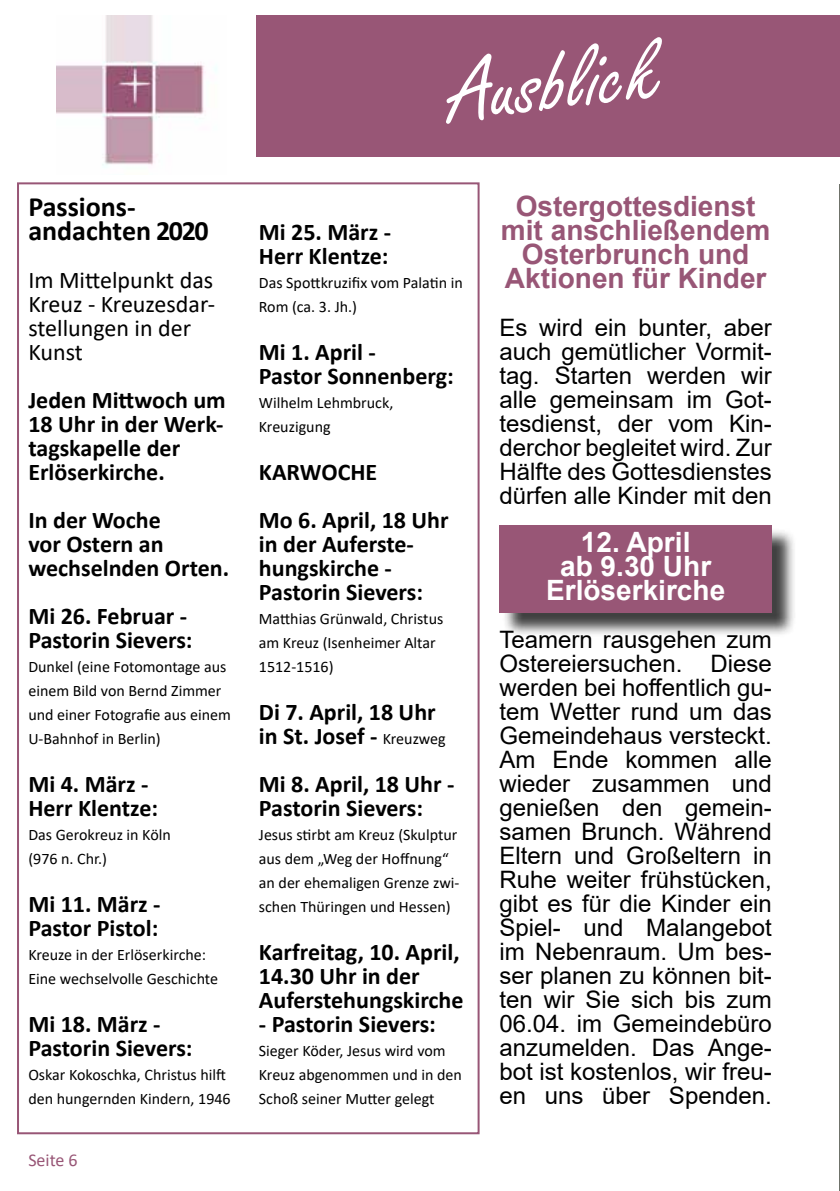
<style>
.page{position:relative;width:840px;height:1191px;background:#fff}
.page>*{position:absolute;margin:0;border:0;box-sizing:border-box;transform-origin:0 0}
.t1{font:96px "Freestyle Script";color:#fff}
.t2{font:700 28px/24px "Arial";color:#985676;text-align:center}
.t3{font:700 28px/24px "Arial";color:#fff;text-align:center}
.t4{font:700 28px/24px "Calibri";color:#000}
.t5{font:24px/24px "Arial";color:#000;text-align:justify}
.t6{font:700 24px/24px "Calibri";color:#000}
.t7{font:24px/24px "Calibri";color:#000}
.t8{font:18px "Calibri";color:#985676}
.t9{font:16px/24px "Calibri";color:#000}
.s1{font-weight:400;font-size:16px}
</style>
<div class="page">
<hr style="left:839px;top:184px;width:1px;height:1007px;background:#6f726a">
<div style="left:257px;top:15px;width:582px;height:142px;background:#985676"></div>
<img style="left:57px;top:15px;width:160px;height:152px">
<div style="left:502px;top:527px;width:294px;height:110px;background:#000;opacity:.75"></div>
<div style="left:499px;top:524px;width:272px;height:88px;background:#985676"></div>
<p class="t4" style="left:28px;top:194px;width:182px">Passions&shy;andachten 2020</p>
<p class="t7" style="left:28px;top:267px;width:188px">Im Mittelpunkt das<br>Kreuz - Kreuzesdar&shy;stellungen in der<br>Kunst</p>
<p class="t6" style="left:28px;top:388px;width:199px">Jeden Mittwoch um<br>18 Uhr in der Werk&shy;tagskapelle der<br>Erlöserkirche.</p>
<p class="t6" style="left:28px;top:508px;width:202px">In der Woche<br>vor Ostern an wechselnden Orten.</p>
<p class="t6" style="left:28px;top:604px;width:166px">Mi 26. Februar -<br>Pastorin Sievers:</p>
<p class="t9" style="left:28px;top:654px;width:204px">Dunkel (eine Fotomontage aus einem Bild von Bernd Zimmer und einer Fotografie aus einem<br>U-Bahnhof in Berlin)</p>
<p class="t6" style="left:28px;top:772px;width:131px">Mi 4. März -<br>Herr Klentze:</p>
<p class="t9" style="left:28px;top:822px;width:144px">Das Gerokreuz in Köln (976 n. Chr.)</p>
<p class="t6" style="left:28px;top:892px;width:134px">Mi 11. März -<br>Pastor Pistol:</p>
<p class="t9" style="left:28px;top:942px;width:191px">Kreuze in der Erlöserkirche:<br>Eine wechselvolle Geschichte</p>
<p class="t6" style="left:28px;top:1012px;width:166px">Mi 18. März -<br>Pastorin Sievers:</p>
<p class="t9" style="left:28px;top:1062px;width:204px">Oskar Kokoschka, Christus hilft den hungernden Kindern, 1946</p>
<p class="t8" style="left:28px;top:1147px;width:51px">Seite 6</p>
<h1 class="t1" style="left:444px;top:41px;width:214px;rotate:-6deg">Ausblick</h1>
<p class="t6" style="left:259px;top:220px;width:134px">Mi 25. März -<br>Herr Klentze:</p>
<p class="t9" style="left:259px;top:270px;width:205px">Das Spottkruzifix vom Palatin in<br>Rom (ca. 3. Jh.)</p>
<p class="t6" style="left:259px;top:340px;width:196px">Mi 1. April -<br>Pastor Sonnenberg:</p>
<p class="t9" style="left:259px;top:390px;width:136px">Wilhelm Lehmbruck,<br>Kreuzigung</p>
<p class="t6" style="left:259px;top:448px;width:191px;line-height:48px">KARWOCHE<br>Mo 6. April, 18 Uhr</p>
<p class="t6" style="left:259px;top:532px;width:166px">in der Auferste&shy;hungskirche -<br>Pastorin Sievers:</p>
<p class="t9" style="left:259px;top:606px;width:186px">Matthias Grünwald, Christus am Kreuz (Isenheimer Altar<br>1512-1516)</p>
<p class="t6" style="left:259px;top:700px;width:188px">Di 7. April, 18 Uhr in St. Josef - <span class="s1">Kreuzweg</span></p>
<p class="t6" style="left:259px;top:772px;width:197px">Mi 8. April, 18 Uhr -<br>Pastorin Sievers:</p>
<p class="t9" style="left:259px;top:822px;width:202px">Jesus stirbt am Kreuz (Skulptur aus dem „Weg der Hoffnung“ an der ehemaligen Grenze zwi&shy;schen Thüringen und Hessen)</p>
<p class="t6" style="left:259px;top:940px;width:206px">Karfreitag, 10. April,<br>14.30 Uhr in der<br>Auferstehungskirche</p>
<p class="t6" style="left:259px;top:1012px;width:178px">- Pastorin Sievers:</p>
<p class="t9" style="left:259px;top:1038px;width:204px">Sieger Köder, Jesus wird vom<br>Kreuz abgenommen und in den<br>Schoß seiner Mutter gelegt</p>
<p class="t2" style="left:500px;top:194px;width:271px">Ostergottesdienst mit anschließendem<br>Osterbrunch und<br>Aktionen für Kinder</p>
<p class="t5" style="left:499px;top:315px;width:274px">Es wird ein bunter, aber auch gemütlicher Vormit&shy;tag. Starten werden wir alle gemeinsam im Got&shy;tesdienst, der vom Kin&shy;derchor begleitet wird. Zur Hälfte des Gottesdienstes dürfen alle Kinder mit den</p>
<p class="t3" style="left:545px;top:530px;width:180px">12. April<br>ab 9.30 Uhr<br>Erlöserkirche</p>
<p class="t5" style="left:499px;top:627px;width:274px">Teamern rausgehen zum Ostereiersuchen. Diese werden bei hoffentlich gu&shy;tem Wetter rund um das Gemeindehaus versteckt.<br>Am Ende kommen alle wieder zusammen und genießen den gemein&shy;samen Brunch. Während Eltern und Großeltern in Ruhe weiter frühstücken, gibt es für die Kinder ein Spiel- und Malangebot im Nebenraum. Um bes&shy;ser planen zu können bit&shy;ten wir Sie sich bis zum 06.04. im Gemeindebüro anzumelden. Das Ange&shy;bot ist kostenlos, wir freu&shy;en uns über Spenden.</p>
</div>
